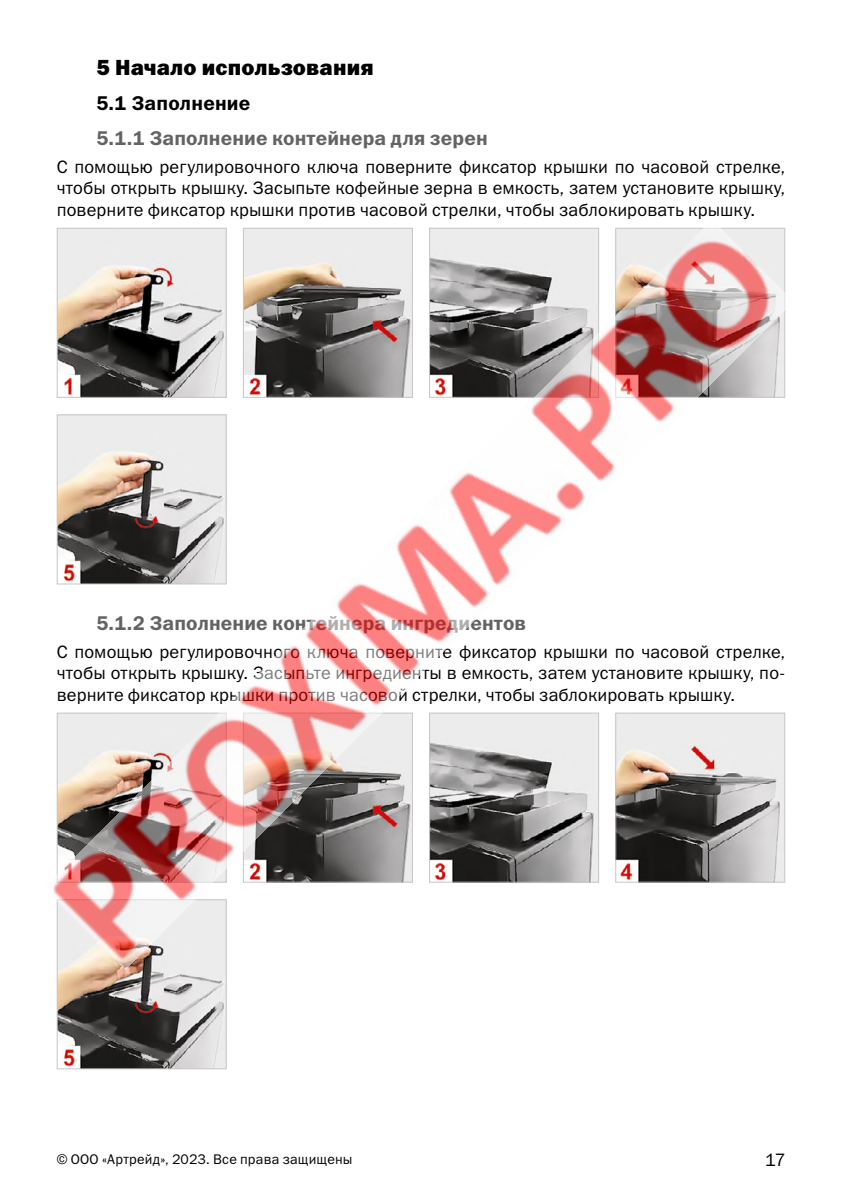
<style>
.page{position:relative;width:842px;height:1191px;background:#fff}
.page>*{position:absolute;margin:0;border:0;box-sizing:border-box;transform-origin:0 0}
.t1{font:22px "Franklin Gothic Heavy C";letter-spacing:.01em;color:#000}
.t2{font:20px "Franklin Gothic Demi C";letter-spacing:.005em;color:#646363}
.t3{font:20px "Franklin Gothic Demi C";letter-spacing:.01em;color:#000}
.t4{font:18px/21.6px "Franklin Gothic Book C";letter-spacing:.01em;color:#000;text-align:justify}
.t5{font:14px "Franklin Gothic Book C";letter-spacing:.02em;color:#000}
</style>
<div class="page">
<img style="left:59px;top:968px;width:166px;height:99px">
<div style="left:57px;top:899px;width:170px;height:170px;border:1px solid #c6c6c6"></div>
<img style="left:53px;top:227px;width:733px;height:741px">
<p class="t1" style="left:96px;top:55px;width:279px">5 Начало использования</p>
<p class="t3" style="left:96px;top:92px;width:156px">5.1 Заполнение</p>
<p class="t2" style="left:96px;top:127px;width:393px">5.1.1 Заполнение контейнера для зерен</p>
<p class="t4" style="left:57px;top:156px;width:730px">С помощью регулировочного ключа поверните фиксатор крышки по часовой стрелке, чтобы открыть крышку. Засыпьте кофейные зерна в емкость, затем установите крышку, поверните фиксатор крышки против часовой стрелки, чтобы заблокировать крышку.</p>
<p class="t2" style="left:96px;top:612px;width:432px">5.1.2 Заполнение контейнера ингредиентов</p>
<p class="t4" style="left:57px;top:640px;width:730px">С помощью регулировочного ключа поверните фиксатор крышки по часовой стрелке, чтобы открыть крышку. Засыпьте ингредиенты в емкость, затем установите крышку, по&shy;верните фиксатор крышки против часовой стрелки, чтобы заблокировать крышку.</p>
<p class="t5" style="left:57px;top:1151px;width:297px">© ООО «Артрейд», 2023. Все права защищены</p>
<p class="t4" style="left:765px;top:1148px;width:22px">17</p>
</div>
